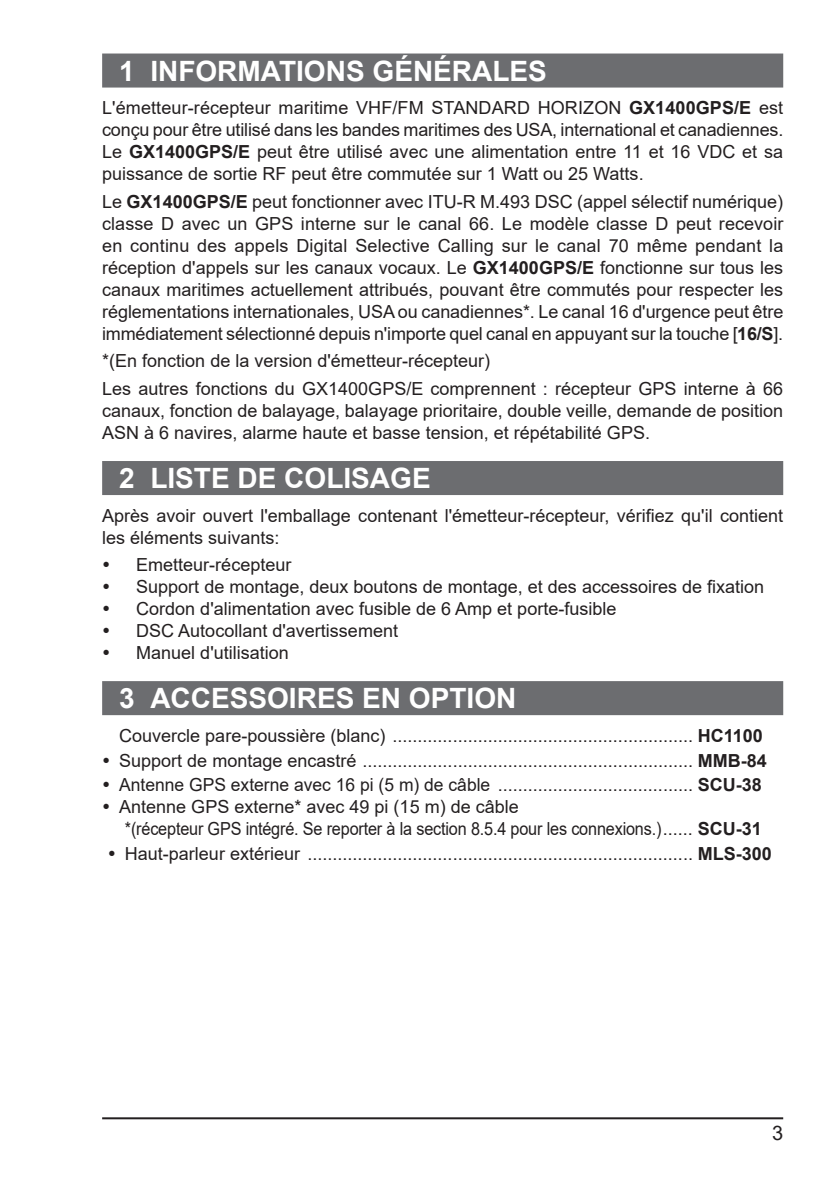
<style>
.page{position:relative;width:840px;height:1191px;background:#fff}
.page>*{position:absolute;margin:0;border:0;box-sizing:border-box;transform-origin:0 0}
.t1{font:700 28px "Arial";color:#fff}
.t2{font:20px "Arial";color:#231f20}
.t3{font:18px/22px "Arial";color:#231f20}
.s1{font-weight:700}
</style>
<div class="page">
<hr style="left:102px;top:1117px;width:680px;height:2px;background:#231f20">
<div style="left:102px;top:54px;width:680px;height:34px;background:#6c6d70"></div>
<div style="left:102px;top:461px;width:680px;height:34px;background:#6c6d70"></div>
<div style="left:102px;top:681px;width:680px;height:34px;background:#6c6d70"></div>
<h1 class="t1" style="left:119px;top:51px;width:429px">1 INFORMATIONS GÉNÉRALES</h1>
<p class="t3" style="left:102px;top:97px;width:682px;text-align:justify">L'émetteur-récepteur maritime VHF/FM STANDARD HORIZON <span class="s1">GX1400GPS/E</span> est conçu pour être utilisé dans les bandes maritimes des USA, international et canadiennes.<br>Le <span class="s1">GX1400GPS/E</span> peut être utilisé avec une alimentation entre 11 et 16 VDC et sa puissance de sortie RF peut être commutée sur 1 Watt ou 25 Watts.</p>
<p class="t3" style="left:102px;top:190px;width:682px;text-align:justify">Le <span class="s1">GX1400GPS/E</span> peut fonctionner avec ITU-R M.493 DSC (appel sélectif numérique) classe D avec un GPS interne sur le canal 66. Le modèle classe D peut recevoir en continu des appels Digital Selective Calling sur le canal 70 même pendant la réception d'appels sur les canaux vocaux. Le <span class="s1">GX1400GPS/E</span> fonctionne sur tous les canaux maritimes actuellement attribués, pouvant être commutés pour respecter les réglementations internationales, USA ou canadiennes*. Le canal 16 d'urgence peut être immédiatement sélectionné depuis n'importe quel canal en appuyant sur la touche [<span class="s1">16/S</span>].</p>
<p class="t3" style="left:102px;top:347px;width:682px;line-height:27.6px">*(En fonction de la version d'émetteur-récepteur)<br>Les autres fonctions du GX1400GPS/E comprennent : récepteur GPS interne à 66</p>
<p class="t3" style="left:102px;top:400px;width:682px">canaux, fonction de balayage, balayage prioritaire, double veille, demande de position<br>ASN à 6 navires, alarme haute et basse tension, et répétabilité GPS.</p>
<h1 class="t1" style="left:119px;top:459px;width:313px">2 LISTE DE COLISAGE</h1>
<p class="t3" style="left:102px;top:504px;width:682px">Après avoir ouvert l'emballage contenant l'émetteur-récepteur, vérifiez qu'il contient les éléments suivants:</p>
<p class="t3" style="left:102px;top:554px;width:191px">• Emetteur-récepteur</p>
<p class="t3" style="left:102px;top:576px;width:663px">• Support de montage, deux boutons de montage, et des accessoires de fixation</p>
<p class="t3" style="left:102px;top:598px;width:515px">• Cordon d'alimentation avec fusible de 6 Amp et porte-fusible</p>
<p class="t3" style="left:102px;top:620px;width:297px">• DSC Autocollant d'avertissement</p>
<p class="t3" style="left:102px;top:642px;width:188px">• Manuel d'utilisation</p>
<h1 class="t1" style="left:119px;top:679px;width:398px">3 ACCESSOIRES EN OPTION</h1>
<p class="t3" style="left:119px;top:724px;width:645px">Couvercle pare-poussière (blanc) ............................................................ <span class="s1">HC1100</span></p>
<p class="t3" style="left:102px;top:749px;width:666px">• Support de montage encastré .................................................................. <span class="s1">MMB-84</span></p>
<p class="t3" style="left:102px;top:774px;width:661px">• Antenne GPS externe avec 16 pi (5 m) de câble ....................................... <span class="s1">SCU-38</span></p>
<p class="t3" style="left:125px;top:796px;width:638px;text-indent:-23px">• Antenne GPS externe* avec 49 pi (15 m) de câble<br>*(récepteur GPS intégré. Se reporter à la section 8.5.4 pour les connexions.)...... <span class="s1">SCU-31</span></p>
<p class="t3" style="left:108px;top:842px;width:665px">• Haut-parleur extérieur ............................................................................. <span class="s1">MLS-300</span></p>
<p class="t2" style="left:771px;top:1119px;width:13px">3</p>
</div>
